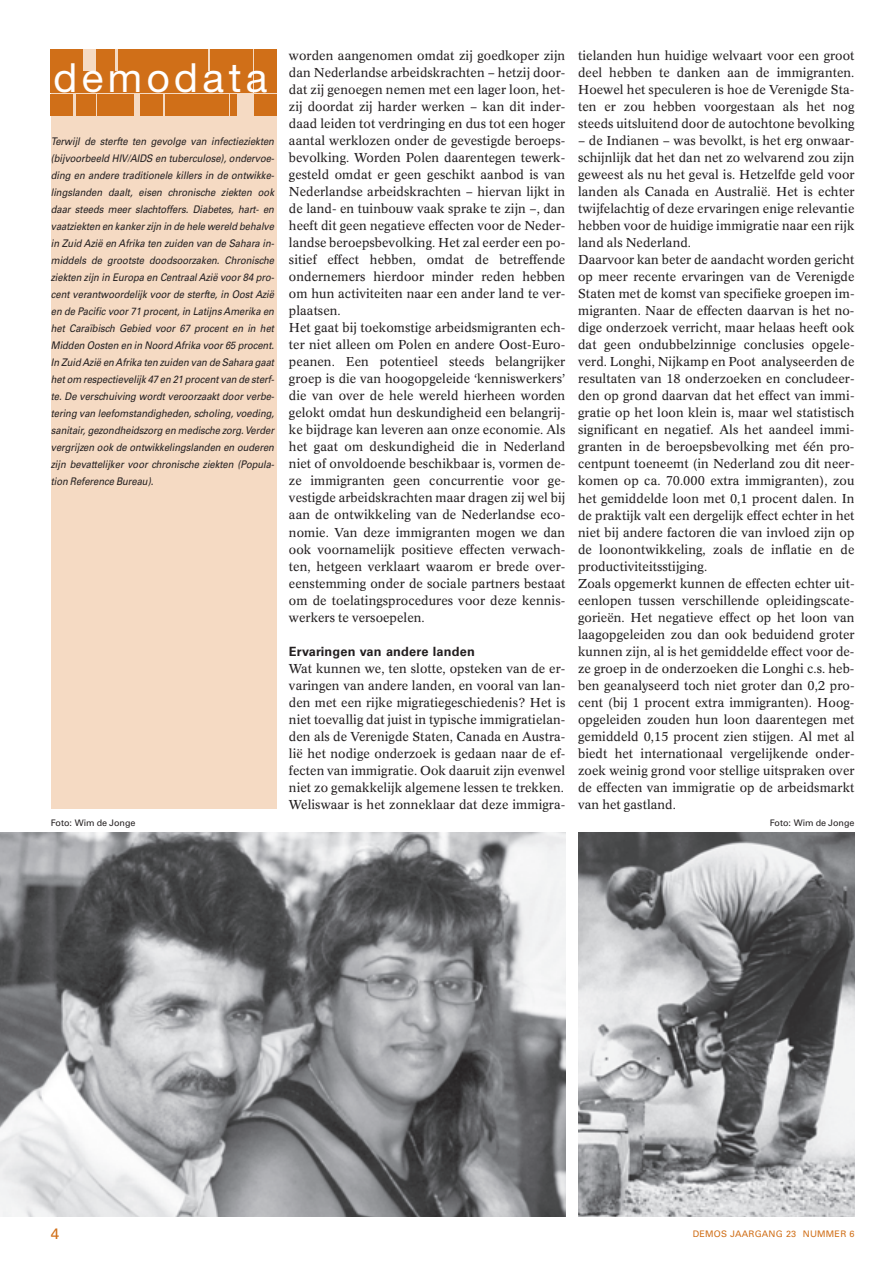
<style>
.page{position:relative;width:893px;height:1263px;background:#fff}
.page>*{position:absolute;margin:0;border:0;box-sizing:border-box;transform-origin:0 0}
.t1{font:40.2px "Helvetica Neue";letter-spacing:.11em;color:#fff}
.t2{font:15px "Univers";color:#d06f18}
.t3{font:12.75px/17px "Concorde BE";letter-spacing:.005em;color:#231f20}
.t4{font:700 12.75px "Univers";letter-spacing:.015em;color:#231f20}
.t5{font:italic 10.5px/17px "Univers";letter-spacing:-.005em;color:#231f20;scale:.9 1}
.t6{font:9px "Univers";color:#231f20}
.t7{font:9px "Univers";letter-spacing:.02em;color:#d06f18}
</style>
<div class="page">
<div style="left:51px;top:50px;width:225px;height:759px;background:#f5dac3"></div>
<div style="left:51px;top:50px;width:22px;height:21px;background:#d06f18"></div>
<div style="left:73px;top:50px;width:10px;height:21px;background:#d06f18"></div>
<div style="left:96px;top:50px;width:18px;height:21px;background:#d06f18"></div>
<div style="left:118px;top:50px;width:22px;height:21px;background:#d06f18"></div>
<div style="left:141px;top:50px;width:22px;height:21px;background:#d06f18"></div>
<div style="left:163px;top:50px;width:22px;height:21px;background:#d06f18"></div>
<div style="left:185px;top:50px;width:23px;height:21px;background:#d06f18"></div>
<div style="left:210px;top:50px;width:20px;height:21px;background:#d06f18"></div>
<div style="left:230px;top:50px;width:22px;height:21px;background:#d06f18"></div>
<div style="left:254px;top:50px;width:22px;height:21px;background:#d06f18"></div>
<div style="left:51px;top:72px;width:22px;height:21px;background:#d06f18"></div>
<div style="left:73px;top:72px;width:22px;height:21px;background:#d06f18"></div>
<div style="left:96px;top:72px;width:22px;height:21px;background:#d06f18"></div>
<div style="left:118px;top:72px;width:22px;height:21px;background:#d06f18"></div>
<div style="left:141px;top:72px;width:22px;height:21px;background:#d06f18"></div>
<div style="left:163px;top:72px;width:22px;height:21px;background:#d06f18"></div>
<div style="left:185px;top:72px;width:23px;height:21px;background:#d06f18"></div>
<div style="left:208px;top:72px;width:22px;height:21px;background:#d06f18"></div>
<div style="left:230px;top:72px;width:22px;height:21px;background:#d06f18"></div>
<div style="left:254px;top:72px;width:22px;height:21px;background:#d06f18"></div>
<div style="left:51px;top:94px;width:22px;height:21px;background:#d06f18"></div>
<div style="left:76px;top:94px;width:19px;height:21px;background:#d06f18"></div>
<div style="left:97px;top:94px;width:21px;height:21px;background:#d06f18"></div>
<div style="left:118px;top:94px;width:16px;height:21px;background:#d06f18"></div>
<div style="left:141px;top:94px;width:22px;height:21px;background:#d06f18"></div>
<div style="left:185px;top:94px;width:23px;height:21px;background:#d06f18"></div>
<div style="left:208px;top:94px;width:20px;height:21px;background:#d06f18"></div>
<div style="left:230px;top:94px;width:7px;height:21px;background:#d06f18"></div>
<div style="left:254px;top:94px;width:22px;height:21px;background:#d06f18"></div>
<div style="left:165px;top:94px;width:20px;height:21px;background:#d06f18"></div>
<img style="left:1px;top:832px;width:564px;height:385px">
<img style="left:578px;top:832px;width:276px;height:385px">
<h1 class="t1" style="left:53px;top:64px;width:215px">demodata</h1>
<p class="t5" style="left:51px;top:134px;width:252px">Terwij l de sterfte ten gevolge van infectieziekten (bijvoorbeeld HIV/AIDS en tuberculose), ondervoe&shy;ding en andere traditionele killers in de ontwikke&shy;lingslanden daalt, eisen chronische ziekten ook daar steeds meer slachtoffers. Diabetes, hart- en vaatziekten en kanker zijn in de hele wereld behalve in Zuid Azië en Afrika ten zuiden van de Sahara in&shy;middels de grootste doodsoorzaken. Chronische ziekten zijn in Europa en CentraalAzië voor 84 pro&shy;cent verantwoordelij k voor de sterfte, in Oost Azië en de Pacific voor 71 procent,in Latijns Amerika en het Caraïbisch Gebied voor 67 procent en in het Midden Oosten en in Noord Afrika voor 65 procent.<br>In Zuid Azië en Afrika ten zuiden van de Sahara gaat hetom respectievelij k 47 en 21 procentvan de sterf&shy;te. De verschuiving wordt veroorzaakt door verbe&shy;tering van leefomstandigheden, scholing, voeding, sanitair,gezondheidszorg en medische zorg.Verder vergrijzen ook de ontwikkelingslanden en ouderen zij n bevattelijker voor chronische ziekten (Popula&shy;tion Reference Bureau).</p>
<p class="t3" style="left:289px;top:48px;width:278px">worden aangenomen omdat zij goedkoper zijn dan Nederlandse arbeidskrachten – hetzij door&shy;dat zij genoegen nemen met een lager loon, het&shy;zij doordat zij harder werken – kan dit inder&shy;daad leiden tot verdringing en dus tot een hoger aantal werklozen onder de gevestigde beroeps&shy;bevolking. Worden Polen daarentegen tewerk&shy;gesteld omdat er geen geschikt aanbod is van Nederlandse arbeidskrachten – hiervan lijkt in de land- en tuinbouw vaak sprake te zijn –, dan heeft dit geen negatieve effecten voor de Neder&shy;landse beroepsbevolking. Het zal eerder een po&shy;sitief effect hebben, omdat de betreffende ondernemers hierdoor minder reden hebben om hun activiteiten naar een ander land te ver&shy;plaatsen.<br>Het gaat bij toekomstige arbeidsmigranten ech&shy;ter niet alleen om Polen en andere Oost-Euro&shy;peanen. Een potentieel steeds belangrijker groep is die van hoogopgeleide ‘kenniswerkers’ die van over de hele wereld hierheen worden gelokt omdat hun deskundigheid een belangrij&shy;ke bijdrage kan leveren aan onze economie. Als het gaat om deskundigheid die in Nederland niet of onvoldoende beschikbaar is, vormen de&shy;ze immigranten geen concurrentie voor ge&shy;vestigde arbeidskrachten maar dragen zij wel bij aan de ontwikkeling van de Nederlandse eco&shy;nomie. Van deze immigranten mogen we dan ook voornamelijk positieve effecten verwach&shy;ten, hetgeen verklaart waarom er brede over&shy;eenstemming onder de sociale partners bestaat om de toelatingsprocedures voor deze kennis&shy;werkers te versoepelen.</p>
<p class="t4" style="left:289px;top:646px;width:187px">Ervaringen van andere landen</p>
<p class="t3" style="left:289px;top:661px;width:278px;text-align:justify">Wat kunnen we, ten slotte, opsteken van de er&shy;varingen van andere landen, en vooral van lan&shy;den met een rijke migratiegeschiedenis? Het is niet toevallig dat juist in typische immigratielan&shy;den als de Verenigde Staten, Canada en Austra&shy;lië het nodige onderzoek is gedaan naar de ef&shy;fecten van immigratie. Ook daaruit zijn evenwel niet zo gemakkelijk algemene lessen te trekken.<br>Weliswaar is het zonneklaar dat deze immigra-</p>
<p class="t3" style="left:578px;top:48px;width:278px;text-align:justify">tielanden hun huidige welvaart voor een groot deel hebben te danken aan de immigranten.<br>Hoewel het speculeren is hoe de Verenigde Sta&shy;ten er zou hebben voorgestaan als het nog steeds uitsluitend door de autochtone bevolking</p>
<p class="t3" style="left:578px;top:133px;width:278px">– de Indianen – was bevolkt, is het erg onwaar&shy;schijnlijk dat het dan net zo welvarend zou zijn geweest als nu het geval is. Hetzelfde geld voor landen als Canada en Australië. Het is echter twijfelachtig of deze ervaringen enige relevantie hebben voor de huidige immigratie naar een rijk land als Nederland.<br>Daarvoor kan beter de aandacht worden gericht op meer recente ervaringen van de Verenigde Staten met de komst van specifieke groepen im&shy;migranten. Naar de effecten daarvan is het no&shy;dige onderzoek verricht, maar helaas heeft ook dat geen ondubbelzinnige conclusies opgele&shy;verd. Longhi, Nijkamp en Poot analyseerden de resultaten van 18 onderzoeken en concludeer&shy;den op grond daarvan dat het effect van immi&shy;gratie op het loon klein is, maar wel statistisch significant en negatief. Als het aandeel immi&shy;granten in de beroepsbevolking met één pro&shy;centpunt toeneemt (in Nederland zou dit neer&shy;komen op ca. 70.000 extra immigranten), zou het gemiddelde loon met 0,1 procent dalen. In de praktijk valt een dergelijk effect echter in het niet bij andere factoren die van invloed zijn op de loonontwikkeling, zoals de inflatie en de productiviteitsstijging.<br>Zoals opgemerkt kunnen de effecten echter uit&shy;eenlopen tussen verschillende opleidingscate&shy;gorieën. Het negatieve effect op het loon van laagopgeleiden zou dan ook beduidend groter kunnen zijn, al is het gemiddelde effect voor de&shy;ze groep in de onderzoeken die Longhi c.s. heb&shy;ben geanalyseerd toch niet groter dan 0,2 pro&shy;cent (bij 1 procent extra immigranten). Hoog&shy;opgeleiden zouden hun loon daarentegen met gemiddeld 0,15 procent zien stijgen. Al met al biedt het internationaal vergelijkende onder&shy;zoek weinig grond voor stellige uitspraken over de effecten van immigratie op de arbeidsmarkt van het gastland.</p>
<p class="t6" style="left:51px;top:819px;width:86px">Foto: Wim de Jonge</p>
<p class="t6" style="left:770px;top:819px;width:86px">Foto: Wim de Jonge</p>
<p class="t2" style="left:51px;top:1228px;width:10px">4</p>
<p class="t7" style="left:693px;top:1231px;width:163px">DEMOS JAARGANG 23 NUMMER 6</p>
</div>
